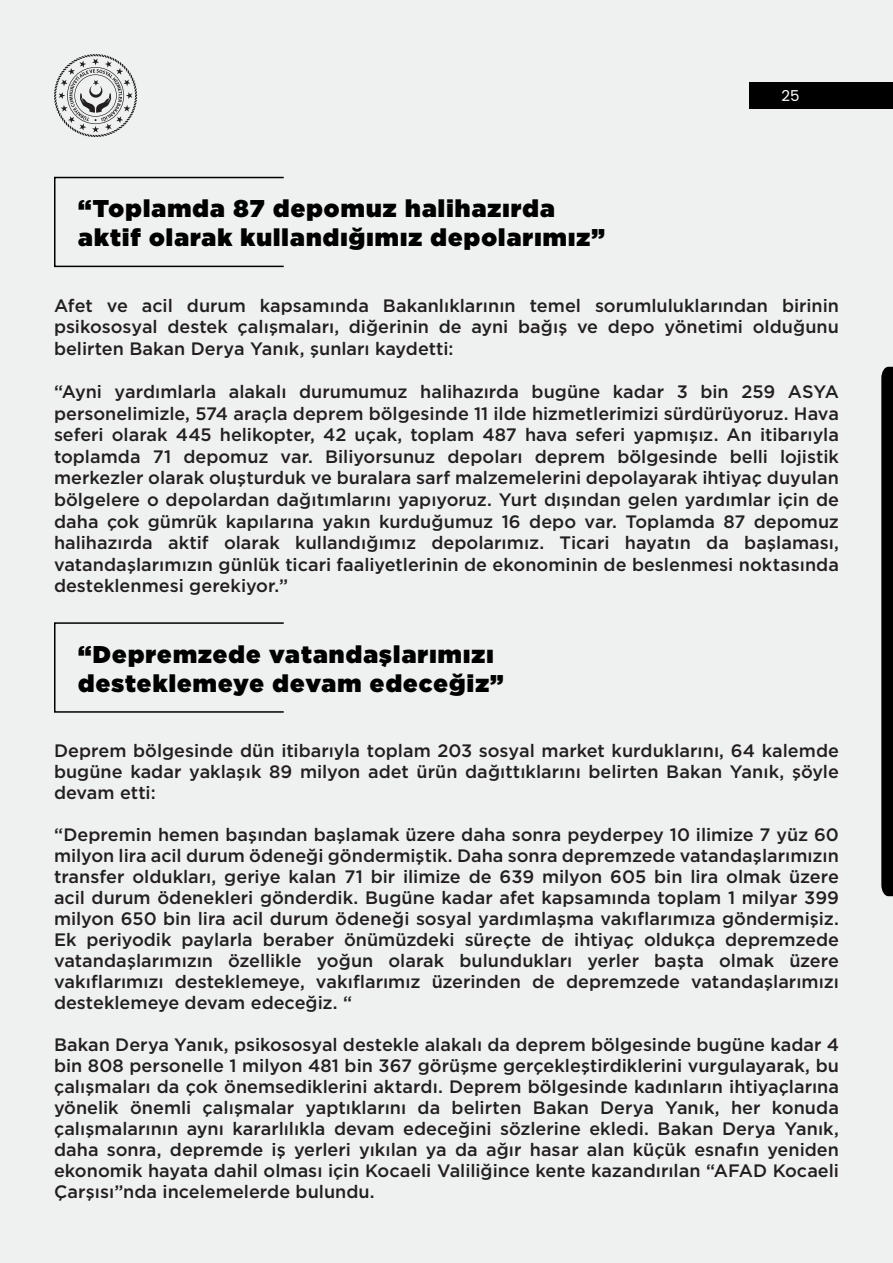
<style>
.page{position:relative;width:893px;height:1263px;background:#eff1f0}
.page>*{position:absolute;margin:0;border:0;box-sizing:border-box;transform-origin:0 0}
.t1{font:900 24.3px/29.1px "Gotham";letter-spacing:.05em;color:#000001}
.t2{font:500 18px/21px "Gotham";color:#231f20;text-align:justify}
.t3{font:15px "Poppins";color:#fff}
</style>
<div class="page">
<svg style="left:54px;top:54px;width:83px;height:83px"></svg>
<div style="left:750px;top:82px;width:143px;height:27px;background:#000001"></div>
<svg style="left:881px;top:367px;width:12px;height:529px;background:#080809"></svg>
<div style="left:54px;top:177px;width:230px;height:90px;border:2px solid #000"></div>
<div style="left:54px;top:622px;width:230px;height:91px;border:2px solid #000"></div>
<p class="t1" style="left:78px;top:194px;width:528px">“Toplamda 87 depomuz halihazırda aktif olarak kullandığımız depolarımız”</p>
<p class="t3" style="left:782px;top:87px;width:20px">25</p>
<p class="t2" style="left:54px;top:294px;width:786px;line-height:21.6px">Afet ve acil durum kapsamında Bakanlıklarının temel sorumluluklarından birinin psikososyal destek çalışmaları, diğerinin de ayni bağış ve depo yönetimi olduğunu belirten Bakan Derya Yanık, şunları kaydetti:</p>
<p class="t2" style="left:54px;top:380px;width:786px;line-height:21.6px">“Ayni yardımlarla alakalı durumumuz halihazırda bugüne kadar 3 bin 259 ASYA personelimizle, 574 araçla deprem bölgesinde 11 ilde hizmetlerimizi sürdürüyoruz. Hava seferi olarak 445 helikopter, 42 uçak, toplam 487 hava seferi yapmışız. An itibarıyla toplamda 71 depomuz var. Biliyorsunuz depoları deprem bölgesinde belli lojistik merkezler olarak oluşturduk ve buralara sarf malzemelerini depolayarak ihtiyaç duyulan bölgelere o depolardan dağıtımlarını yapıyoruz. Yurt dışından gelen yardımlar için de daha çok gümrük kapılarına yakın kurduğumuz 16 depo var. Toplamda 87 depomuz halihazırda aktif olarak kullandığımız depolarımız. Ticari hayatın da başlaması, vatandaşlarımızın günlük ticari faaliyetlerinin de ekonominin de beslenmesi noktasında desteklenmesi gerekiyor.”</p>
<p class="t1" style="left:78px;top:639px;width:427px">“Depremzede vatandaşlarımızı desteklemeye devam edeceğiz”</p>
<p class="t2" style="left:54px;top:740px;width:786px">Deprem bölgesinde dün itibarıyla toplam 203 sosyal market kurduklarını, 64 kalemde bugüne kadar yaklaşık 89 milyon adet ürün dağıttıklarını belirten Bakan Yanık, şöyle devam etti:</p>
<p class="t2" style="left:54px;top:824px;width:786px">“Depremin hemen başından başlamak üzere daha sonra peyderpey 10 ilimize 7 yüz 60 milyon lira acil durum ödeneği göndermiştik. Daha sonra depremzede vatandaşlarımızın transfer oldukları, geriye kalan 71 bir ilimize de 639 milyon 605 bin lira olmak üzere acil durum ödenekleri gönderdik. Bugüne kadar afet kapsamında toplam 1 milyar 399 milyon 650 bin lira acil durum ödeneği sosyal yardımlaşma vakıflarımıza göndermişiz.<br>Ek periyodik paylarla beraber önümüzdeki süreçte de ihtiyaç oldukça depremzede vatandaşlarımızın özellikle yoğun olarak bulundukları yerler başta olmak üzere vakıflarımızı desteklemeye, vakıflarımız üzerinden de depremzede vatandaşlarımızı desteklemeye devam edeceğiz. “</p>
<p class="t2" style="left:54px;top:1034px;width:786px">Bakan Derya Yanık, psikososyal destekle alakalı da deprem bölgesinde bugüne kadar 4 bin 808 personelle 1 milyon 481 bin 367 görüşme gerçekleştirdiklerini vurgulayarak, bu çalışmaları da çok önemsediklerini aktardı. Deprem bölgesinde kadınların ihtiyaçlarına yönelik önemli çalışmalar yaptıklarını da belirten Bakan Derya Yanık, her konuda çalışmalarının aynı kararlılıkla devam edeceğini sözlerine ekledi. Bakan Derya Yanık, daha sonra, depremde iş yerleri yıkılan ya da ağır hasar alan küçük esnafın yeniden ekonomik hayata dahil olması için Kocaeli Valiliğince kente kazandırılan “AFAD Kocaeli Çarşısı”nda incelemelerde bulundu.</p>
</div>
